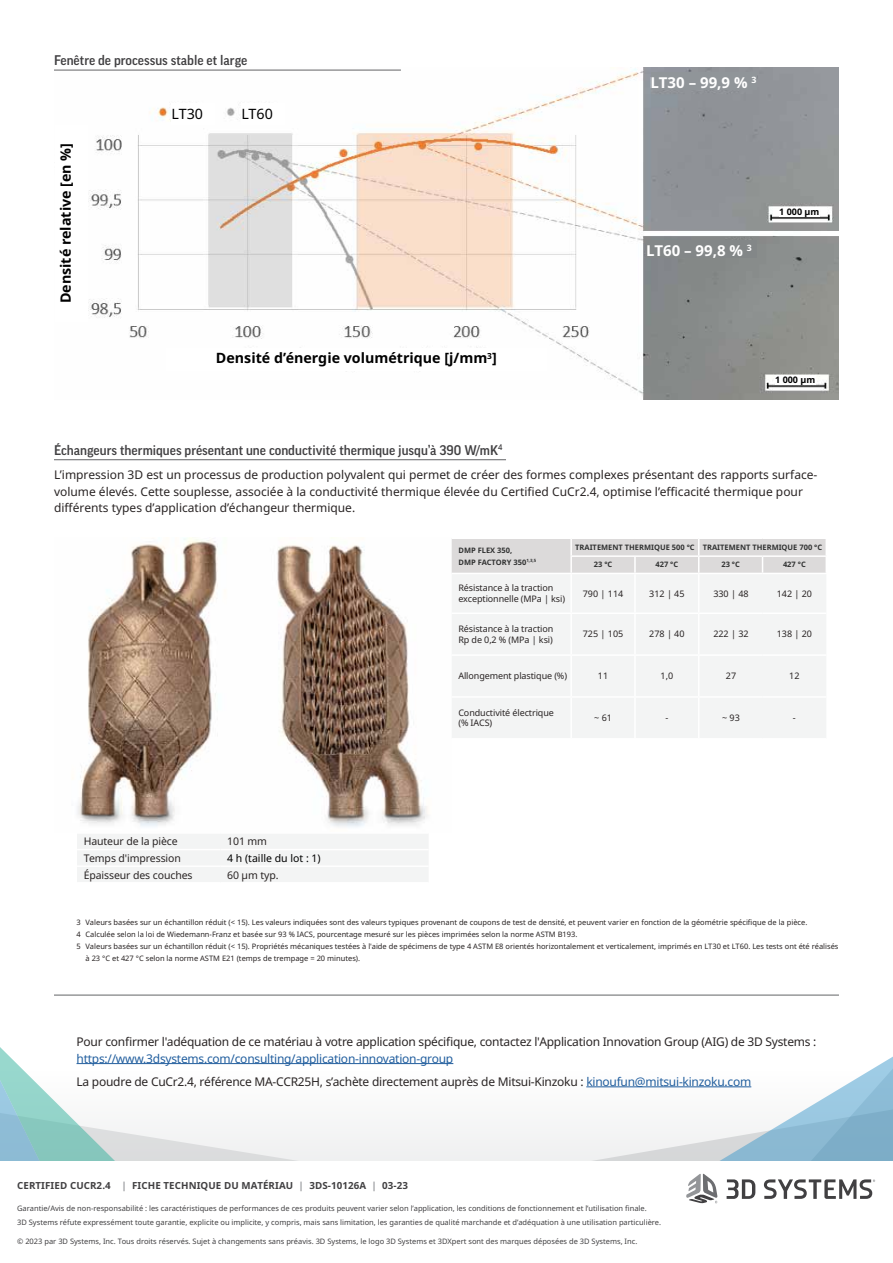
<style>
.page{position:relative;width:893px;height:1263px;background:#fff}
.page>*{position:absolute;margin:0;border:0;box-sizing:border-box;transform-origin:0 0}
.t1{font:700 15px "Noto Sans";color:#fff}
.t2{font:700 14.25px "Noto Sans";color:#000}
.t3{font:14.25px "Noto Sans";color:#000}
.t4{font:500 13.5px "Good Pro";color:#414042}
.t5{font:12px/16.5px "Noto Sans";color:#292424}
.t6{font:12px/23.2px "Noto Sans";letter-spacing:-.02em;color:#215e9e}
.t7{font:12px "Noto Sans";letter-spacing:-.02em;color:#292424}
.t8{font:10.5px "Noto Sans";letter-spacing:-.01em;color:#292424}
.t9{font:10.5px "Noto Sans";color:#000}
.t10{font:700 9.75px "Noto Sans";letter-spacing:.01em;color:#414042}
.t11{font:9px/10.8px "Noto Sans";letter-spacing:-.01em;color:#292424}
.t12{font:700 9px "Noto Sans";color:#000}
.t13{font:7.5px "Noto Sans";color:#292424}
.t14{font:7.5px/13.5px "Noto Sans";color:#414042}
.t15{font:700 7.5px/12px "Noto Sans";color:#313232}
.s1{color:#292424}
.s2{color:#939598}
</style>
<div class="page">
<div style="left:0;top:1070px;width:893px;height:90px;background:#f7f7f7"></div>
<svg style="left:0;top:1047px;width:310px;height:114px"></svg>
<svg style="left:560px;top:994px;width:333px;height:167px"></svg>
<svg style="left:727px;top:1179px;width:28px;height:20px"></svg>
<svg style="left:764px;top:1179px;width:111px;height:20px"></svg>
<svg style="left:686px;top:1174px;width:32px;height:29px"></svg>
<hr style="left:77px;top:1063px;width:376px;height:1px;background:#215e9e">
<hr style="left:586px;top:1086px;width:165px;height:1px;background:#215e9e">
<img style="left:54px;top:68px;width:785px;height:332px">
<img style="left:77px;top:537px;width:375px;height:290px">
<hr style="left:54px;top:70px;width:347px;height:1px;background:#636466">
<hr style="left:54px;top:459px;width:452px;height:1px;background:#636466">
<div style="left:77px;top:834px;width:351px;height:48px;background:#f3f4f4"></div>
<hr style="left:77px;top:849px;width:143px;height:1px;background:#fff">
<hr style="left:220px;top:849px;width:209px;height:1px;background:#fff">
<hr style="left:77px;top:865px;width:143px;height:2px;background:#fff">
<hr style="left:220px;top:865px;width:209px;height:2px;background:#fff">
<div style="left:452px;top:574px;width:374px;height:164px;background:#f3f4f4"></div>
<hr style="left:452px;top:612px;width:119px;height:2px;background:#fff">
<hr style="left:452px;top:654px;width:119px;height:2px;background:#fff">
<hr style="left:452px;top:696px;width:119px;height:2px;background:#fff">
<hr style="left:699px;top:612px;width:63px;height:2px;background:#fff">
<hr style="left:762px;top:612px;width:64px;height:2px;background:#fff">
<hr style="left:699px;top:654px;width:63px;height:2px;background:#fff">
<hr style="left:699px;top:696px;width:63px;height:2px;background:#fff">
<hr style="left:762px;top:654px;width:64px;height:2px;background:#fff">
<hr style="left:762px;top:696px;width:64px;height:2px;background:#fff">
<hr style="left:570px;top:574px;width:2px;height:38px;background:#fff">
<hr style="left:634px;top:574px;width:2px;height:38px;background:#fff">
<hr style="left:698px;top:574px;width:1px;height:38px;background:#fff">
<hr style="left:571px;top:612px;width:64px;height:2px;background:#fff">
<hr style="left:570px;top:614px;width:2px;height:40px;background:#fff">
<hr style="left:570px;top:656px;width:2px;height:40px;background:#fff">
<hr style="left:570px;top:698px;width:2px;height:40px;background:#fff">
<hr style="left:635px;top:612px;width:64px;height:2px;background:#fff">
<hr style="left:634px;top:614px;width:2px;height:40px;background:#fff">
<hr style="left:634px;top:656px;width:2px;height:40px;background:#fff">
<hr style="left:634px;top:698px;width:2px;height:40px;background:#fff">
<hr style="left:698px;top:614px;width:1px;height:40px;background:#fff">
<hr style="left:698px;top:656px;width:1px;height:40px;background:#fff">
<hr style="left:698px;top:698px;width:1px;height:40px;background:#fff">
<hr style="left:571px;top:654px;width:64px;height:2px;background:#fff">
<hr style="left:571px;top:696px;width:64px;height:2px;background:#fff">
<hr style="left:635px;top:654px;width:64px;height:2px;background:#fff">
<hr style="left:635px;top:696px;width:64px;height:2px;background:#fff">
<svg style="left:452px;top:539px;width:374px;height:34px;background:#dddbdb"></svg>
<hr style="left:54px;top:995px;width:785px;height:1px;background:#636466">
<div style="left:166px;top:348px;width:380px;height:23px;background:#fff"></div>
<div style="left:172px;top:104px;width:43px;height:21px;background:#fff"></div>
<div style="left:241px;top:103px;width:44px;height:22px;background:#fff"></div>
<div style="left:651px;top:72px;width:105px;height:18px;background:#909599"></div>
<div style="left:646px;top:240px;width:110px;height:18px;background:#838788"></div>
<div style="left:779px;top:207px;width:40px;height:10px;background:#fff"></div>
<div style="left:775px;top:375px;width:40px;height:10px;background:#fff"></div>
<div style="left:56px;top:125px;width:32px;height:196px;background:#fff"></div>
<h3 class="t4" style="left:54px;top:53px;width:195px">Fenêtre de processus stable et large</h3>
<h2 class="t2" style="left:56px;top:303px;width:162px;rotate:-90deg">Densité relative [en %]</h2>
<h2 class="t3" style="left:172px;top:104px;width:33px">LT30</h2>
<h2 class="t3" style="left:241px;top:104px;width:33px">LT60</h2>
<h2 class="t2" style="left:216px;top:348px;width:282px">Densité d’énergie volumétrique [j/mm<sup>3</sup>]</h2>
<h1 class="t1" style="left:651px;top:72px;width:107px">LT30 – 99,9 % <sup>3</sup></h1>
<h1 class="t1" style="left:646px;top:240px;width:107px">LT60 – 99,8 % <sup>3</sup></h1>
<p class="t12" style="left:779px;top:206px;width:42px">1 000 μm</p>
<p class="t12" style="left:775px;top:374px;width:42px">1 000 μm</p>
<h3 class="t4" style="left:54px;top:442px;width:450px">Échangeurs thermiques présentant une conductivité thermique jusqu’à 390 W/mK<sup>4</sup></h3>
<p class="t5" style="left:54px;top:467px;width:765px">L’impression 3D est un processus de production polyvalent qui permet de créer des formes complexes présentant des rapports surface&shy;volume élevés. Cette souplesse, associée à la conductivité thermique élevée du Certified CuCr2.4, optimise l’efficacité thermique pour différents types d’application d’échangeur thermique.</p>
<p class="t15" style="left:458px;top:544px;width:79px">DMP FLEX 350,<br>DMP FACTORY 350<sup>1,3,5</sup></p>
<p class="t15" style="left:575px;top:541px;width:248px">TRAITEMENT THERMIQUE 500 °C TRAITEMENT THERMIQUE 700 °C</p>
<p class="t15" style="left:594px;top:559px;width:20px">23 °C</p>
<p class="t15" style="left:655px;top:559px;width:24px">427 °C</p>
<p class="t15" style="left:721px;top:559px;width:20px">23 °C</p>
<p class="t15" style="left:783px;top:559px;width:24px">427 °C</p>
<p class="t11" style="left:458px;top:582px;width:108px">Résistance à la traction exceptionnelle (MPa | ksi)</p>
<p class="t11" style="left:583px;top:588px;width:42px">790 | 114</p>
<p class="t11" style="left:649px;top:588px;width:37px">312 | 45</p>
<p class="t11" style="left:713px;top:588px;width:37px">330 | 48</p>
<p class="t11" style="left:777px;top:588px;width:37px">142 | 20</p>
<p class="t11" style="left:458px;top:623px;width:97px">Résistance à la traction<br>Rp de 0,2 % (MPa | ksi)</p>
<p class="t11" style="left:583px;top:628px;width:42px">725 | 105</p>
<p class="t11" style="left:649px;top:628px;width:37px">278 | 40</p>
<p class="t11" style="left:713px;top:628px;width:37px">222 | 32</p>
<p class="t11" style="left:777px;top:628px;width:37px">138 | 20</p>
<p class="t11" style="left:458px;top:670px;width:110px">Allongement plastique (%)</p>
<p class="t11" style="left:598px;top:670px;width:12px">11</p>
<p class="t11" style="left:660px;top:670px;width:14px">1,0</p>
<p class="t11" style="left:726px;top:670px;width:12px">27</p>
<p class="t11" style="left:789px;top:670px;width:12px">12</p>
<p class="t11" style="left:458px;top:707px;width:97px">Conductivité électrique (% IACS)</p>
<p class="t11" style="left:594px;top:712px;width:19px">~ 61</p>
<p class="t11" style="left:665px;top:712px;width:4px">-</p>
<p class="t11" style="left:722px;top:712px;width:19px">~ 93</p>
<p class="t11" style="left:793px;top:712px;width:4px">-</p>
<h3 class="t8" style="left:84px;top:834px;width:96px">Hauteur de la pièce</h3>
<h3 class="t8" style="left:227px;top:834px;width:41px">101 mm</h3>
<h3 class="t8" style="left:84px;top:851px;width:99px">Temps d'impression</h3>
<h3 class="t9" style="left:227px;top:851px;width:95px">4 h (taille du lot : 1)</h3>
<h3 class="t8" style="left:84px;top:867px;width:110px">Épaisseur des couches</h3>
<h3 class="t8" style="left:227px;top:867px;width:53px">60 µm typ.</h3>
<p class="t13" style="left:77px;top:917px;width:732px">3 Valeurs basées sur un échantillon réduit (&lt; 15). Les valeurs indiquées sont des valeurs typiques provenant de coupons de test de densité, et peuvent varier en fonction de la géométrie spécifique de la pièce.</p>
<p class="t13" style="left:77px;top:929px;width:502px">4 Calculée selon la loi de Wiedemann-Franz et basée sur 93 % IACS, pourcentage mesuré sur les pièces imprimées selon la norme ASTM B193.</p>
<p class="t13" style="left:77px;top:941px;width:763px">5 Valeurs basées sur un échantillon réduit (&lt; 15). Propriétés mécaniques testées à l'aide de spécimens de type 4 ASTM E8 orientés horizontalement et verticalement, imprimés en LT30 et LT60. Les tests ont été réalisés</p>
<p class="t13" style="left:86px;top:953px;width:276px">à 23 °C et 427 °C selon la norme ASTM E21 (temps de trempage = 20 minutes).</p>
<h3 class="t7" style="left:77px;top:1033px;width:741px">Pour confirmer l'adéquation de ce matériau à votre application spécifique, contactez l'Application Innovation Group (AIG) de 3D Systems :</h3>
<h3 class="t6" style="left:77px;top:1046px;width:676px">https://www.3dsystems.com/consulting/application-innovation-group<br><span class="s1">La poudre de CuCr2.4, référence MA-CCR25H, s’achète directement auprès de Mitsui-Kinzoku :</span> kinoufun@mitsui-kinzoku.com</h3>
<h3 class="t10" style="left:17px;top:1178px;width:392px">CERTIFIED CUCR2.4 <span class="s2">|</span> FICHE TECHNIQUE DU MATÉRIAU <span class="s2">|</span> 3DS-10126A <span class="s2">|</span> 03-23</h3>
<p class="t14" style="left:17px;top:1202px;width:645px">Garantie/Avis de non-responsabilité : les caractéristiques de performances de ces produits peuvent varier selon l’application, les conditions de fonctionnement et l’utilisation finale.<br>3D Systems réfute expressément toute garantie, explicite ou implicite, y compris, mais sans limitation, les garanties de qualité marchande et d’adéquation à une utilisation particulière.</p>
<p class="t14" style="left:17px;top:1235px;width:622px">© 2023 par 3D Systems, Inc. Tous droits réservés. Sujet à changements sans préavis. 3D Systems, le logo 3D Systems et 3DXpert sont des marques déposées de 3D Systems, Inc.</p>
</div>
